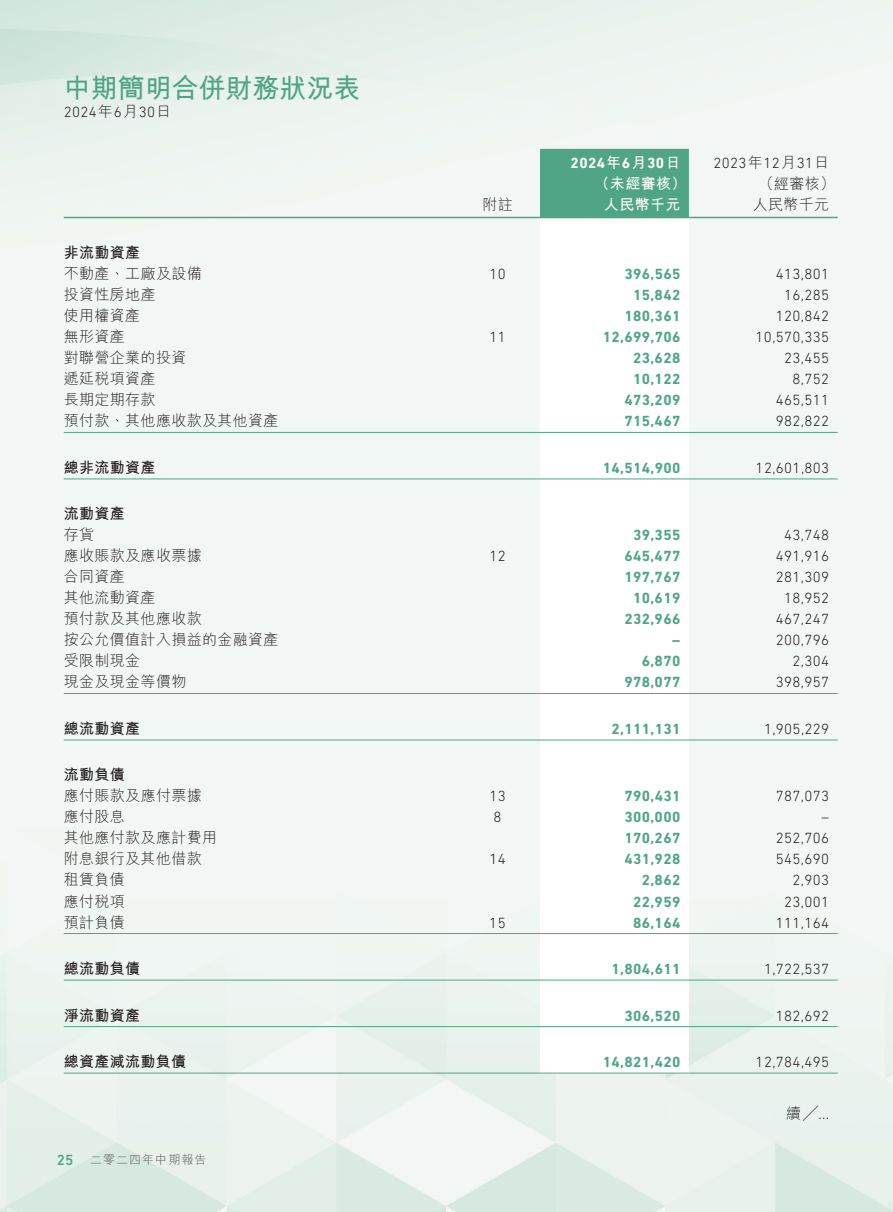
<style>
.page{position:relative;width:893px;height:1212px;background:#fff}
.page>*{position:absolute;margin:0;border:0;box-sizing:border-box;transform-origin:0 0}
.t1{font:700 27px "M Hei HK";color:#4fa586}
.t2{font:300 15px "DIN Next LT Pro";letter-spacing:.025em;color:#231f20}
.t3{font:700 15px "DIN Next LT Pro";letter-spacing:.025em;color:#4fa586}
.t4{font:300 15px "M Hei HK";letter-spacing:.025em;color:#231f20}
.t5{font:700 15px "M Hei HK";letter-spacing:.025em;color:#231f20}
.t6{font:700 15px "M Hei HK";letter-spacing:.025em;color:#fff}
.t7{font:700 15px "DIN Next LT Pro";letter-spacing:.025em;color:#fff}
.t8{font:300 12px "M Hei HK";letter-spacing:.085em;color:#57585a}
.s1{font-family:"M Hei HK"}
.s2{font-family:"DIN Next LT Pro";font-weight:500;font-size:15px;color:#4fa586}
</style>
<div class="page">
<div style="left:540px;top:149px;width:149px;height:68px;background:#4fa586"></div>
<svg style="left:540px;top:218px;width:149px;height:855px"></svg>
<hr style="left:64px;top:217px;width:391px;height:1px;background:#4fa586">
<hr style="left:455px;top:217px;width:85px;height:1px;background:#4fa586">
<hr style="left:540px;top:217px;width:149px;height:1px;background:#4fa586">
<hr style="left:689px;top:217px;width:149px;height:1px;background:#4fa586">
<hr style="left:64px;top:432px;width:391px;height:1px;background:#4fa586">
<hr style="left:455px;top:432px;width:85px;height:1px;background:#4fa586">
<hr style="left:540px;top:432px;width:149px;height:1px;background:#4fa586">
<hr style="left:689px;top:432px;width:149px;height:1px;background:#4fa586">
<hr style="left:64px;top:478px;width:391px;height:1px;background:#4fa586">
<hr style="left:455px;top:478px;width:85px;height:1px;background:#4fa586">
<hr style="left:540px;top:478px;width:149px;height:1px;background:#4fa586">
<hr style="left:689px;top:478px;width:149px;height:1px;background:#4fa586">
<hr style="left:64px;top:693px;width:391px;height:1px;background:#4fa586">
<hr style="left:455px;top:693px;width:85px;height:1px;background:#4fa586">
<hr style="left:540px;top:693px;width:149px;height:1px;background:#4fa586">
<hr style="left:689px;top:693px;width:149px;height:1px;background:#4fa586">
<hr style="left:64px;top:740px;width:391px;height:1px;background:#4fa586">
<hr style="left:455px;top:740px;width:85px;height:1px;background:#4fa586">
<hr style="left:540px;top:740px;width:149px;height:1px;background:#4fa586">
<hr style="left:689px;top:740px;width:149px;height:1px;background:#4fa586">
<hr style="left:64px;top:933px;width:391px;height:1px;background:#4fa586">
<hr style="left:455px;top:933px;width:85px;height:1px;background:#4fa586">
<hr style="left:540px;top:933px;width:149px;height:1px;background:#4fa586">
<hr style="left:689px;top:933px;width:149px;height:1px;background:#4fa586">
<hr style="left:64px;top:980px;width:391px;height:1px;background:#4fa586">
<hr style="left:455px;top:980px;width:85px;height:1px;background:#4fa586">
<hr style="left:540px;top:980px;width:149px;height:1px;background:#4fa586">
<hr style="left:689px;top:980px;width:149px;height:1px;background:#4fa586">
<hr style="left:64px;top:1026px;width:391px;height:1px;background:#4fa586">
<hr style="left:455px;top:1026px;width:85px;height:1px;background:#4fa586">
<hr style="left:540px;top:1026px;width:149px;height:1px;background:#4fa586">
<hr style="left:689px;top:1026px;width:149px;height:1px;background:#4fa586">
<hr style="left:64px;top:1073px;width:391px;height:1px;background:#4fa586">
<hr style="left:455px;top:1073px;width:85px;height:1px;background:#4fa586">
<hr style="left:540px;top:1073px;width:149px;height:1px;background:#4fa586">
<hr style="left:689px;top:1073px;width:149px;height:1px;background:#4fa586">
<h1 class="t1" style="left:64px;top:68px;width:298px">中期簡明合併財務狀況表</h1>
<p class="t2" style="left:64px;top:103px;width:109px">2024<span class="s1">年</span>6<span class="s1">月</span>30<span class="s1">日</span></p>
<p class="t7" style="left:571px;top:154px;width:111px">2024<span class="s1">年</span>6<span class="s1">月</span>30<span class="s1">日</span></p>
<p class="t2" style="left:713px;top:154px;width:117px">2023<span class="s1">年</span>12<span class="s1">月</span>31<span class="s1">日</span></p>
<p class="t6" style="left:595px;top:173px;width:93px">（未經審核）</p>
<p class="t4" style="left:759px;top:176px;width:78px">（經審核）</p>
<p class="t4" style="left:482px;top:197px;width:32px">附註</p>
<p class="t6" style="left:604px;top:194px;width:78px">人民幣千元</p>
<p class="t4" style="left:753px;top:197px;width:78px">人民幣千元</p>
<p class="t5" style="left:64px;top:242px;width:78px">非流動資產</p>
<p class="t4" style="left:64px;top:266px;width:140px">不動產、工廠及設備</p>
<p class="t2" style="left:489px;top:266px;width:18px">10</p>
<p class="t3" style="left:624px;top:265px;width:57px">396,565</p>
<p class="t2" style="left:776px;top:266px;width:55px">413,801</p>
<p class="t4" style="left:64px;top:287px;width:93px">投資性房地產</p>
<p class="t3" style="left:633px;top:286px;width:49px">15,842</p>
<p class="t2" style="left:784px;top:287px;width:46px">16,285</p>
<p class="t4" style="left:64px;top:308px;width:78px">使用權資產</p>
<p class="t3" style="left:624px;top:307px;width:57px">180,361</p>
<p class="t2" style="left:776px;top:308px;width:55px">120,842</p>
<p class="t4" style="left:64px;top:329px;width:63px">無形資產</p>
<p class="t2" style="left:489px;top:329px;width:18px">11</p>
<p class="t3" style="left:603px;top:328px;width:79px">12,699,706</p>
<p class="t2" style="left:756px;top:329px;width:75px">10,570,335</p>
<p class="t4" style="left:64px;top:350px;width:124px">對聯營企業的投資</p>
<p class="t3" style="left:633px;top:349px;width:49px">23,628</p>
<p class="t2" style="left:784px;top:350px;width:46px">23,455</p>
<p class="t4" style="left:64px;top:371px;width:93px">遞延稅項資產</p>
<p class="t3" style="left:633px;top:370px;width:49px">10,122</p>
<p class="t2" style="left:793px;top:371px;width:38px">8,752</p>
<p class="t4" style="left:64px;top:392px;width:93px">長期定期存款</p>
<p class="t3" style="left:624px;top:391px;width:57px">473,209</p>
<p class="t2" style="left:776px;top:392px;width:55px">465,511</p>
<p class="t4" style="left:64px;top:413px;width:216px">預付款、其他應收款及其他資產</p>
<p class="t3" style="left:624px;top:412px;width:57px">715,467</p>
<p class="t2" style="left:776px;top:413px;width:55px">982,822</p>
<p class="t5" style="left:64px;top:456px;width:93px">總非流動資產</p>
<p class="t3" style="left:603px;top:459px;width:79px">14,514,900</p>
<p class="t2" style="left:756px;top:459px;width:75px">12,601,803</p>
<p class="t5" style="left:64px;top:503px;width:63px">流動資產</p>
<p class="t4" style="left:64px;top:527px;width:32px">存貨</p>
<p class="t3" style="left:633px;top:526px;width:49px">39,355</p>
<p class="t2" style="left:784px;top:527px;width:46px">43,748</p>
<p class="t4" style="left:64px;top:548px;width:139px">應收賬款及應收票據</p>
<p class="t2" style="left:489px;top:548px;width:18px">12</p>
<p class="t3" style="left:624px;top:547px;width:57px">645,477</p>
<p class="t2" style="left:776px;top:548px;width:55px">491,916</p>
<p class="t4" style="left:64px;top:569px;width:63px">合同資產</p>
<p class="t3" style="left:624px;top:568px;width:57px">197,767</p>
<p class="t2" style="left:776px;top:569px;width:55px">281,309</p>
<p class="t4" style="left:64px;top:590px;width:93px">其他流動資產</p>
<p class="t3" style="left:633px;top:589px;width:49px">10,619</p>
<p class="t2" style="left:784px;top:590px;width:46px">18,952</p>
<p class="t4" style="left:64px;top:611px;width:140px">預付款及其他應收款</p>
<p class="t3" style="left:624px;top:610px;width:57px">232,966</p>
<p class="t2" style="left:776px;top:611px;width:55px">467,247</p>
<p class="t4" style="left:64px;top:632px;width:216px">按公允價值計入損益的金融資產</p>
<p class="t3" style="left:672px;top:631px;width:10px">–</p>
<p class="t2" style="left:776px;top:632px;width:55px">200,796</p>
<p class="t4" style="left:64px;top:653px;width:78px">受限制現金</p>
<p class="t3" style="left:642px;top:652px;width:40px">6,870</p>
<p class="t2" style="left:793px;top:653px;width:38px">2,304</p>
<p class="t4" style="left:64px;top:674px;width:124px">現金及現金等價物</p>
<p class="t3" style="left:624px;top:673px;width:57px">978,077</p>
<p class="t2" style="left:776px;top:674px;width:55px">398,957</p>
<p class="t5" style="left:64px;top:717px;width:78px">總流動資產</p>
<p class="t3" style="left:612px;top:720px;width:70px">2,111,131</p>
<p class="t2" style="left:764px;top:720px;width:67px">1,905,229</p>
<p class="t5" style="left:64px;top:764px;width:63px">流動負債</p>
<p class="t4" style="left:64px;top:788px;width:140px">應付賬款及應付票據</p>
<p class="t2" style="left:489px;top:788px;width:18px">13</p>
<p class="t3" style="left:624px;top:787px;width:57px">790,431</p>
<p class="t2" style="left:776px;top:788px;width:55px">787,073</p>
<p class="t4" style="left:64px;top:809px;width:63px">應付股息</p>
<p class="t2" style="left:493px;top:809px;width:9px">8</p>
<p class="t3" style="left:624px;top:808px;width:57px">300,000</p>
<p class="t2" style="left:822px;top:809px;width:9px">–</p>
<p class="t4" style="left:64px;top:830px;width:155px">其他應付款及應計費用</p>
<p class="t3" style="left:624px;top:829px;width:57px">170,267</p>
<p class="t2" style="left:776px;top:830px;width:55px">252,706</p>
<p class="t4" style="left:64px;top:851px;width:140px">附息銀行及其他借款</p>
<p class="t2" style="left:489px;top:851px;width:18px">14</p>
<p class="t3" style="left:624px;top:850px;width:57px">431,928</p>
<p class="t2" style="left:776px;top:851px;width:55px">545,690</p>
<p class="t4" style="left:64px;top:872px;width:63px">租賃負債</p>
<p class="t3" style="left:642px;top:871px;width:40px">2,862</p>
<p class="t2" style="left:793px;top:872px;width:38px">2,903</p>
<p class="t4" style="left:64px;top:893px;width:63px">應付稅項</p>
<p class="t3" style="left:633px;top:892px;width:49px">22,959</p>
<p class="t2" style="left:784px;top:893px;width:46px">23,001</p>
<p class="t4" style="left:64px;top:914px;width:63px">預計負債</p>
<p class="t2" style="left:489px;top:914px;width:18px">15</p>
<p class="t3" style="left:633px;top:913px;width:49px">86,164</p>
<p class="t2" style="left:776px;top:914px;width:55px">111,164</p>
<p class="t5" style="left:64px;top:957px;width:78px">總流動負債</p>
<p class="t3" style="left:612px;top:960px;width:70px">1,804,611</p>
<p class="t2" style="left:764px;top:960px;width:67px">1,722,537</p>
<p class="t5" style="left:64px;top:1004px;width:78px">淨流動資產</p>
<p class="t3" style="left:624px;top:1007px;width:57px">306,520</p>
<p class="t2" style="left:776px;top:1007px;width:55px">182,692</p>
<p class="t5" style="left:64px;top:1050px;width:124px">總資產減流動負債</p>
<p class="t3" style="left:603px;top:1053px;width:79px">14,821,420</p>
<p class="t2" style="left:756px;top:1053px;width:75px">12,784,495</p>
<p class="t8" style="left:57px;top:1153px;width:151px"><span class="s2">25</span> 二零二四年中期報告</p>
<p class="t2" style="left:786px;top:1105px;width:45px"><span class="s1">續╱</span>...</p>
</div>
